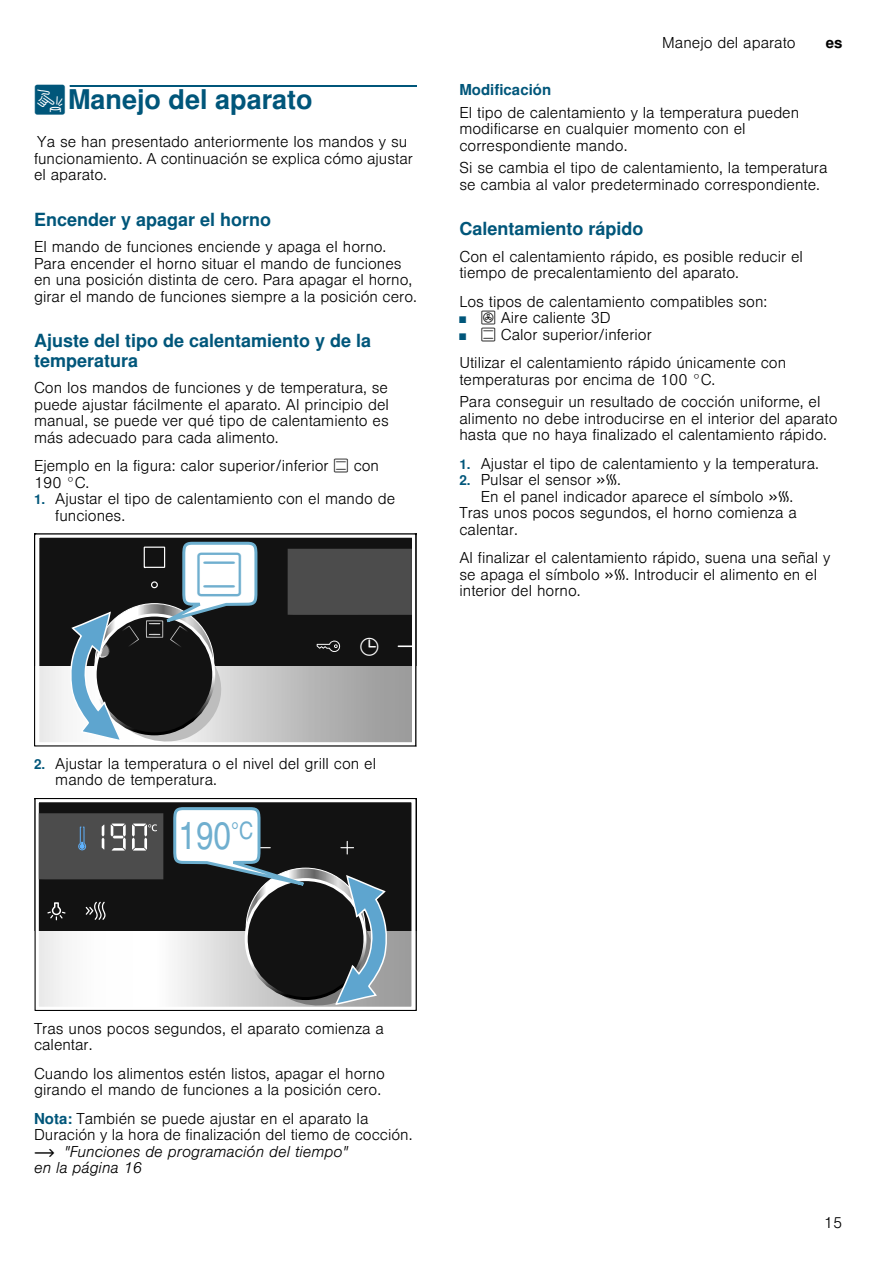
<style>
.page{position:relative;width:893px;height:1263px;background:#fff}
.page>*{position:absolute;margin:0;border:0;box-sizing:border-box;transform-origin:0 0}
.t1{font:700 27px "Nimbus San L";color:#00567a}
.t2{font:700 18px/19.5px "Nimbus San L";color:#00567a}
.t3{font:300 15px/16.5px "Nimbus San L";color:#000}
.t4{font:700 15px "Nimbus San L";color:#00567a}
.t5{font:700 15px "Nimbus San L";color:#000}
.s1{font-family:"BSH Symb PG2";font-weight:400}
.s2{font-family:"BSH Symb PH2";font-weight:400}
.s3{font-weight:700;font-size:13.5px;color:#00567a}
.s4{font-size:9px;color:#00567a}
.s5{font-family:"BSH Symb All";font-weight:400}
.s6{font-weight:700;color:#00567a}
.s7{font-family:"BSH Symb PH1";font-weight:400}
.s8{font-style:italic}
</style>
<div class="page">
<div style="left:70px;top:85px;width:347px;height:2px;border:1px solid #00567a"></div>
<svg style="left:40px;top:666px;width:377px;height:80px;background:#b9b9b9"></svg>
<div style="left:34px;top:533px;width:382px;height:133px;background:#121212"></div>
<div style="left:287px;top:549px;width:124px;height:66px;background:#4c4c4c"></div>
<div style="left:35px;top:533px;width:381px;height:213px;border:4px solid #fff"></div>
<div style="left:34px;top:533px;width:382px;height:213px;border:1px solid #000"></div>
<svg style="left:398px;top:645px;width:16px;height:2px"></svg>
<svg style="left:316px;top:640px;width:24px;height:12px"></svg>
<svg style="left:34px;top:930px;width:377px;height:81px"></svg>
<div style="left:35px;top:798px;width:382px;height:132px;background:#121212"></div>
<div style="left:35px;top:798px;width:381px;height:213px;border:4px solid #fff"></div>
<div style="left:35px;top:798px;width:382px;height:213px;border:1px solid #000"></div>
<svg style="left:39px;top:813px;width:124px;height:66px;background:#545555"></svg>
<svg style="left:86px;top:902px;width:19px;height:18px"></svg>
<svg style="left:47px;top:902px;width:19px;height:18px"></svg>
<svg style="left:69px;top:541px;width:190px;height:205px"></svg>
<svg style="left:172px;top:807px;width:216px;height:204px"></svg>
<h1 class="t1" style="left:34px;top:83px;width:280px"><span class="s1">1</span>Manejo del aparato</h1>
<p class="t3" style="left:34px;top:132px;width:380px">Ya se han presentado anteriormente los mandos y su funcionamiento. A continuación se explica cómo ajustar el aparato.</p>
<p class="t2" style="left:34px;top:209px;width:239px">Encender y apagar el horno</p>
<p class="t3" style="left:34px;top:237px;width:384px">El mando de funciones enciende y apaga el horno.<br>Para encender el horno situar el mando de funciones en una posición distinta de cero. Para apagar el horno, girar el mando de funciones siempre a la posición cero.</p>
<p class="t2" style="left:34px;top:331px;width:339px">Ajuste del tipo de calentamiento y de la temperatura</p>
<p class="t3" style="left:34px;top:378px;width:356px;text-align:justify">Con los mandos de funciones y de temperatura, se puede ajustar fácilmente el aparato. Al principio del manual, se puede ver qué tipo de calentamiento es más adecuado para cada alimento.</p>
<p class="t3" style="left:34px;top:456px;width:346px">Ejemplo en la figura: calor superior/inferior <span class="s2">%</span> con<br>190 °C.</p>
<p class="t3" style="left:55px;top:489px;width:341px;text-indent:-21px"><span class="s3">1.</span> Ajustar el tipo de calentamiento con el mando de funciones.</p>
<p class="t3" style="left:662px;top:33px;width:135px">Manejo del aparato</p>
<p class="t5" style="left:825px;top:34px;width:18px">es</p>
<p class="t4" style="left:459px;top:80px;width:93px">Modificación</p>
<p class="t3" style="left:459px;top:103px;width:341px">El tipo de calentamiento y la temperatura pueden modificarse en cualquier momento con el correspondiente mando.</p>
<p class="t3" style="left:459px;top:158px;width:369px">Si se cambia el tipo de calentamiento, la temperatura se cambia al valor predeterminado correspondiente.</p>
<p class="t2" style="left:459px;top:218px;width:186px">Calentamiento rápido</p>
<p class="t3" style="left:459px;top:247px;width:345px">Con el calentamiento rápido, es posible reducir el tiempo de precalentamiento del aparato.</p>
<p class="t3" style="left:459px;top:292px;width:309px">Los tipos de calentamiento compatibles son:</p>
<p class="t3" style="left:459px;top:308px;width:153px"><span class="s4">■</span> <span class="s2">:</span> Aire caliente 3D</p>
<p class="t3" style="left:459px;top:319px;width:328px;line-height:28.5px"><span class="s4">■</span> <span class="s2">%</span> Calor superior/inferior<br>Utilizar el calentamiento rápido únicamente con</p>
<p class="t3" style="left:459px;top:367px;width:362px;line-height:22.5px">temperaturas por encima de 100 °C.<br>Para conseguir un resultado de cocción uniforme, el</p>
<p class="t3" style="left:459px;top:409px;width:379px">alimento no debe introducirse en el interior del aparato hasta que no haya finalizado el calentamiento rápido.</p>
<p class="t3" style="left:459px;top:454px;width:361px"><span class="s3">1.</span> Ajustar el tipo de calentamiento y la temperatura.</p>
<p class="t3" style="left:459px;top:470px;width:163px"><span class="s3">2.</span> Pulsar el sensor <span class="s5">C</span>.</p>
<p class="t3" style="left:480px;top:487px;width:314px">En el panel indicador aparece el símbolo <span class="s5">C</span>.</p>
<p class="t3" style="left:459px;top:503px;width:339px">Tras unos pocos segundos, el horno comienza a</p>
<p class="t3" style="left:459px;top:520px;width:60px">calentar.</p>
<p class="t3" style="left:459px;top:548px;width:372px">Al finalizar el calentamiento rápido, suena una señal y se apaga el símbolo <span class="s5">C</span>. Introducir el alimento en el interior del horno.</p>
<p class="t3" style="left:55px;top:754px;width:322px;text-indent:-21px"><span class="s3">2.</span> Ajustar la temperatura o el nivel del grill con el mando de temperatura.</p>
<p class="t3" style="left:34px;top:1018px;width:351px">Tras unos pocos segundos, el aparato comienza a calentar.</p>
<p class="t3" style="left:34px;top:1063px;width:352px">Cuando los alimentos estén listos, apagar el horno girando el mando de funciones a la posición cero.</p>
<p class="t3" style="left:34px;top:1108px;width:380px"><span class="s6">Nota:</span> También se puede ajustar en el aparato la Duración y la hora de finalización del tiemo de cocción. <span class="s7">~</span> <span class="s8">"Funciones de programación del tiempo"<br>en la página 16</span></p>
<p class="t3" style="left:824px;top:1213px;width:20px">15</p>
</div>
